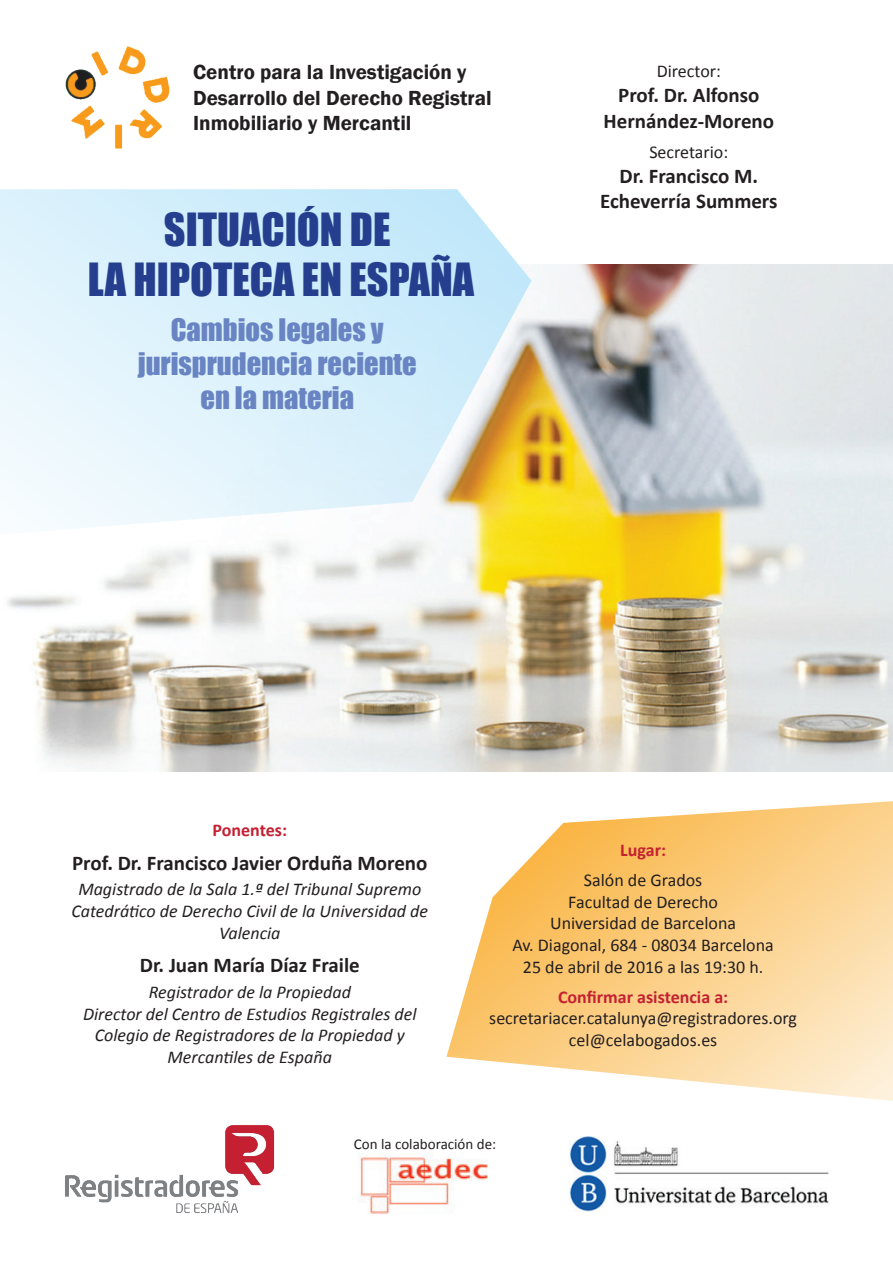
<style>
.page{position:relative;width:893px;height:1263px;background:#fff}
.page>*{position:absolute;margin:0;border:0;box-sizing:border-box;transform-origin:0 0}
.t1{font:42px/50.4px "Impact";color:#253f8e;text-align:center}
.t2{font:28.5px/34.2px "Impact";color:#6984c3;text-align:center}
.t3{font:700 21px/25.2px "Calibri";color:#231f20;text-align:center}
.t4{font:600 21px/25.2px "Franklin Gothic";color:#231f20}
.t5{font:italic 18px/21.6px "Calibri";color:#231f20;text-align:center}
.t6{font:18px/21.6px "Calibri";color:#231f20;text-align:center}
.t7{font:700 18px "Calibri";color:#c42032}
.t8{font:15px "Calibri";color:#231f20}
</style>
<div class="page">
<img style="left:7px;top:265px;width:886px;height:507px">
<svg style="left:446px;top:801px;width:447px;height:300px"></svg>
<svg style="left:0;top:189px;width:531px;height:347px;background:#ddeef1"></svg>
<img style="left:65px;top:1125px;width:210px;height:88px">
<img style="left:570px;top:1136px;width:259px;height:75px">
<img style="left:360px;top:1154px;width:128px;height:60px">
<img style="left:65px;top:46px;width:105px;height:103px">
<p class="t4" style="left:193px;top:60px;width:300px">Centro para la Investigación y<br>Desarrollo del Derecho Registral<br>Inmobiliario y Mercantil</p>
<h1 class="t1" style="left:88px;top:203px;width:388px">SITUACIÓN DE<br>LA HIPOTECA EN ESPAÑA</h1>
<h2 class="t2" style="left:138px;top:312px;width:281px">Cambios legales y jurisprudencia reciente en la materia</h2>
<p class="t6" style="left:657px;top:61px;width:66px">Director:</p>
<p class="t3" style="left:603px;top:83px;width:172px">Prof. Dr. Alfonso<br>Hernández-Moreno</p>
<p class="t6" style="left:649px;top:141px;width:80px">Secretario:</p>
<p class="t3" style="left:600px;top:163px;width:179px">Dr. Francisco M.<br>Echeverría Summers</p>
<p class="t7" style="left:213px;top:818px;width:76px">Ponentes:</p>
<p class="t3" style="left:72px;top:850px;width:357px">Prof. Dr. Francisco Javier Orduña Moreno</p>
<p class="t5" style="left:71px;top:878px;width:358px">Magistrado de la Sala 1.ª del Tribunal Supremo<br>Catedrático de Derecho Civil de la Universidad de<br>Valencia</p>
<p class="t3" style="left:140px;top:953px;width:222px">Dr. Juan María Díaz Fraile</p>
<p class="t5" style="left:83px;top:981px;width:335px">Registrador de la Propiedad<br>Director del Centro de Estudios Registrales del Colegio de Registradores de la Propiedad y Mercantiles de España</p>
<p class="t7" style="left:620px;top:838px;width:47px">Lugar:</p>
<p class="t6" style="left:513px;top:869px;width:263px">Salón de Grados<br>Facultad de Derecho<br>Universidad de Barcelona<br>Av. Diagonal, 684 - 08034 Barcelona<br>25 de abril de 2016 a las 19:30 h.</p>
<p class="t7" style="left:558px;top:985px;width:172px">Confirmar asistencia a:</p>
<p class="t6" style="left:489px;top:1007px;width:309px">secretariacer.catalunya@registradores.org cel@celabogados.es</p>
<p class="t8" style="left:354px;top:1135px;width:144px">Con la colaboración de:</p>
</div>
